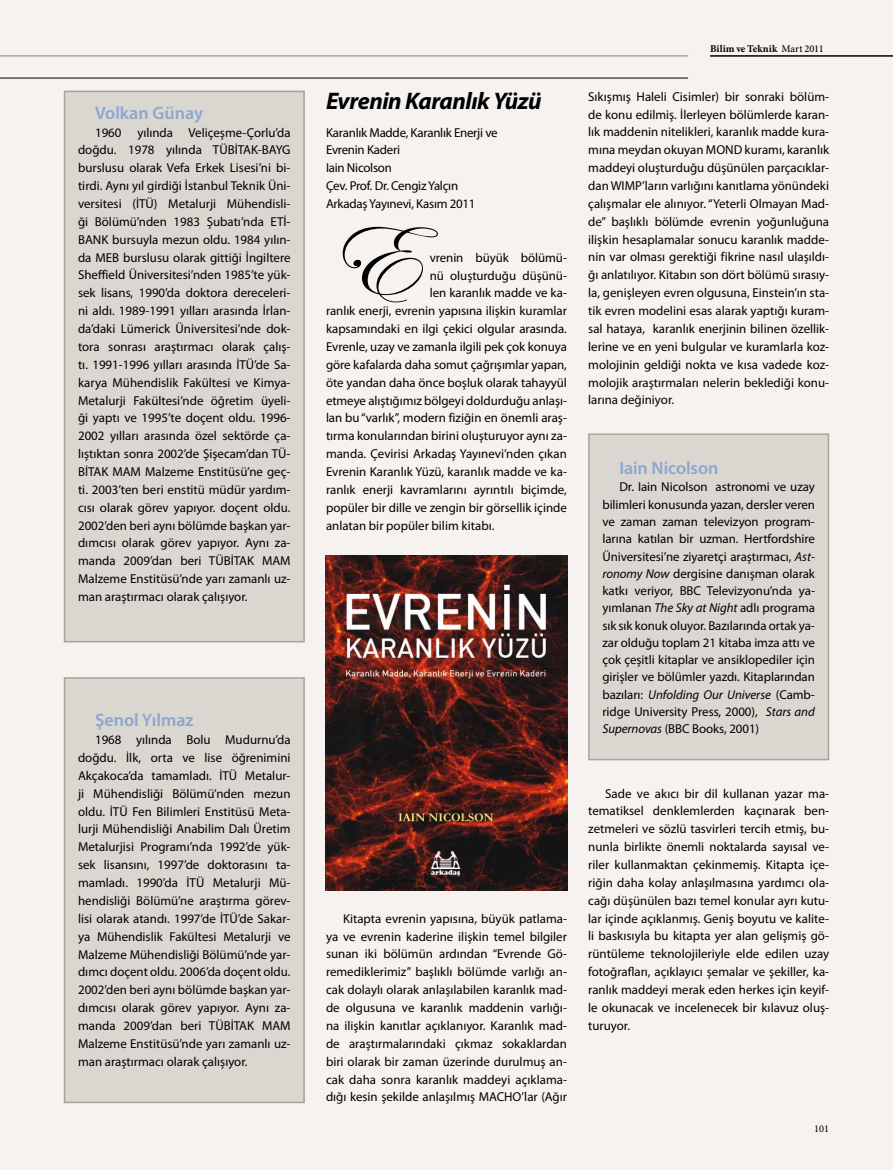
<style>
.page{position:relative;width:893px;height:1170px;background:#fff}
.page>*{position:absolute;margin:0;border:0;box-sizing:border-box;transform-origin:0 0}
.t1{font:107.85px "Edwardian Script ITC";color:#000}
.t2{font:italic 700 24px "Myriad Pro";letter-spacing:-.02em;color:#000}
.t3{font:600 18px "Myriad Pro";color:#8ca6d2}
.t4{font:12.9px/17.9px "Myriad Pro";letter-spacing:-.005em;color:#000;text-align:justify}
.t5{font:700 10.35px "Minion Pro";letter-spacing:.005em;color:#000}
.t6{font:10.35px "Minion Pro";color:#000}
.s1{font-weight:500}
.s2{font-style:italic}
</style>
<div class="page">
<div style="left:0;top:0;width:893px;height:1169px;background:#f5f2f0"></div>
<img style="left:326px;top:555px;width:241px;height:335px">
<div style="left:65px;top:91px;width:239px;height:550px;background:#dad7d0"></div>
<div style="left:64px;top:91px;width:241px;height:551px;border:2px solid #a9a295"></div>
<div style="left:65px;top:678px;width:239px;height:424px;background:#dad7d0"></div>
<div style="left:64px;top:677px;width:241px;height:426px;border:2px solid #a9a295"></div>
<div style="left:589px;top:434px;width:239px;height:325px;background:#dad7d0"></div>
<div style="left:588px;top:433px;width:241px;height:327px;border:2px solid #a9a295"></div>
<hr style="left:0;top:78px;width:688px;height:1px;background:#000">
<hr style="left:0;top:56px;width:688px;height:1px;background:#748092">
<hr style="left:710px;top:56px;width:183px;height:1px;background:#000">
<h3 class="t3" style="left:95px;top:101px;width:109px">Volkan Günay</h3>
<p class="t4" style="left:78px;top:123px;width:214px;text-indent:17px">1960 yılında Veliçeşme-Çorlu’da doğdu. 1978 yılında TÜBİTAK-BAYG burslusu olarak Vefa Erkek Lisesi’ni bi&shy;tirdi. Aynı yıl girdiği İstanbul Teknik Üni&shy;versitesi (İTÜ) Metalurji Mühendisli&shy;ği Bölümü’nden 1983 Şubatı’nda ETİ-BANK bursuyla mezun oldu. 1984 yılın&shy;da MEB burslusu olarak gittiği İngiltere Sheffield Üniversitesi’nden 1985’te yük&shy;sek lisans, 1990’da doktora dereceleri&shy;ni aldı. 1989-1991 yılları arasında İrlan&shy;da’daki Lümerick Üniversitesi’nde dok&shy;tora sonrası araştırmacı olarak çalış&shy;tı. 1991-1996 yılları arasında İTÜ’de Sa&shy;karya Mühendislik Fakültesi ve Kimya-Metalurji Fakültesi’nde öğretim üyeli&shy;ği yaptı ve 1995’te doçent oldu. 1996- 2002 yılları arasında özel sektörde ça&shy;lıştıktan sonra 2002’de Şişecam’dan TÜ-BİTAK MAM Malzeme Enstitüsü’ne geç&shy;ti. 2003’ten beri enstitü müdür yardım&shy;cısı olarak görev yapıyor. doçent oldu.<br>2002’den beri aynı bölümde başkan yar&shy;dımcısı olarak görev yapıyor. Aynı za&shy;manda 2009’dan beri TÜBİTAK MAM Malzeme Enstitüsü’nde yarı zamanlı uz&shy;man araştırmacı olarak çalışıyor.</p>
<h3 class="t3" style="left:95px;top:708px;width:100px">Şenol Yılmaz</h3>
<p class="t4" style="left:78px;top:730px;width:214px;text-indent:17px">1968 yılında Bolu Mudurnu’da doğdu. İlk, orta ve lise öğrenimini Akçakoca’da tamamladı. İTÜ Metalur&shy;ji Mühendisliği Bölümü’nden mezun oldu. İTÜ Fen Bilimleri Enstitüsü Meta&shy;lurji Mühendisliği Anabilim Dalı Üretim Metalurjisi Programı’nda 1992’de yük&shy;sek lisansını, 1997’de doktorasını ta&shy;mamladı. 1990’da İTÜ Metalurji Mü&shy;hendisliği Bölümü’ne araştırma görev&shy;lisi olarak atandı. 1997’de İTÜ’de Sakar&shy;ya Mühendislik Fakültesi Metalurji ve Malzeme Mühendisliği Bölümü’nde yar&shy;dımcı doçent oldu. 2006’da doçent oldu.<br>2002’den beri aynı bölümde başkan yar&shy;dımcısı olarak görev yapıyor. Aynı za&shy;manda 2009’dan beri TÜBİTAK MAM Malzeme Enstitüsü’nde yarı zamanlı uz&shy;man araştırmacı olarak çalışıyor.</p>
<h2 class="t2" style="left:326px;top:85px;width:217px">Evrenin Karanlık Yüzü</h2>
<p class="t4" style="left:326px;top:123px;width:173px;text-align:left">Karanlık Madde, Karanlık Enerji ve<br>Evrenin Kaderi<br>Iain Nicolson<br>Çev. Prof. Dr. Cengiz Yalçın<br>Arkadaş Yayınevi, Kasım 2011</p>
<h1 class="t1" style="left:326px;top:201px;width:92px">E</h1>
<p class="t4" style="left:430px;top:248px;width:139px">vrenin büyük bölümü-</p>
<p class="t4" style="left:430px;top:266px;width:139px">nü oluşturduğu düşünü-</p>
<p class="t4" style="left:430px;top:284px;width:139px">len karanlık madde ve ka-</p>
<p class="t4" style="left:326px;top:302px;width:242px">ranlık enerji, evrenin yapısına ilişkin kuramlar</p>
<p class="t4" style="left:326px;top:319px;width:242px">kapsamındaki en ilgi çekici olgular arasında.</p>
<p class="t4" style="left:326px;top:337px;width:242px">Evrenle, uzay ve zamanla ilgili pek çok konuya</p>
<p class="t4" style="left:326px;top:355px;width:242px">göre kafalarda daha somut çağrışımlar yapan,</p>
<p class="t4" style="left:326px;top:373px;width:242px">öte yandan daha önce boşluk olarak tahayyül</p>
<p class="t4" style="left:326px;top:391px;width:242px">etmeye alıştığımız bölgeyi doldurduğu anlaşı-</p>
<p class="t4" style="left:326px;top:409px;width:242px">lan bu “varlık”, modern fiziğin en önemli araş-</p>
<p class="t4" style="left:326px;top:427px;width:242px">tırma konularından birini oluşturuyor aynı za-</p>
<p class="t4" style="left:326px;top:444px;width:242px">manda. Çevirisi Arkadaş Yayınevi’nden çıkan</p>
<p class="t4" style="left:326px;top:462px;width:242px">Evrenin Karanlık Yüzü, karanlık madde ve ka-</p>
<p class="t4" style="left:326px;top:480px;width:242px">ranlık enerji kavramlarını ayrıntılı biçimde,</p>
<p class="t4" style="left:326px;top:498px;width:242px">popüler bir dille ve zengin bir görsellik içinde</p>
<p class="t4" style="left:326px;top:516px;width:170px">anlatan bir popüler bilim kitabı.</p>
<p class="t4" style="left:326px;top:909px;width:242px;text-indent:17px">Kitapta evrenin yapısına, büyük patlama&shy;ya ve evrenin kaderine ilişkin temel bilgiler sunan iki bölümün ardından “Evrende Gö&shy;remediklerimiz” başlıklı bölümde varlığı an&shy;cak dolaylı olarak anlaşılabilen karanlık mad&shy;de olgusuna ve karanlık maddenin varlığı&shy;na ilişkin kanıtlar açıklanıyor. Karanlık mad&shy;de araştırmalarındaki çıkmaz sokaklardan biri olarak bir zaman üzerinde durulmuş an&shy;cak daha sonra karanlık maddeyi açıklama&shy;dığı kesin şekilde anlaşılmış MACHO’lar (Ağır</p>
<p class="t5" style="left:710px;top:41px;width:115px">Bilim ve Teknik <span class="s1">Mart 2011</span></p>
<p class="t4" style="left:588px;top:87px;width:242px">Sıkışmış Haleli Cisimler) bir sonraki bölüm&shy;de konu edilmiş. İlerleyen bölümlerde karan&shy;lık maddenin nitelikleri, karanlık madde kura&shy;mına meydan okuyan MOND kuramı, karanlık maddeyi oluşturduğu düşünülen parçacıklar&shy;dan WIMP’ların varlığını kanıtlama yönündeki çalışmalar ele alınıyor. “Yeterli Olmayan Mad&shy;de” başlıklı bölümde evrenin yoğunluğuna ilişkin hesaplamalar sonucu karanlık madde&shy;nin var olması gerektiği fikrine nasıl ulaşıldı&shy;ğı anlatılıyor. Kitabın son dört bölümü sırasıy&shy;la, genişleyen evren olgusuna, Einstein’ın sta&shy;tik evren modelini esas alarak yaptığı kuram&shy;sal hataya, karanlık enerjinin bilinen özellik&shy;lerine ve en yeni bulgular ve kuramlarla koz&shy;molojinin geldiği nokta ve kısa vadede koz&shy;molojik araştırmaları nelerin beklediği konu&shy;larına değiniyor.</p>
<h3 class="t3" style="left:619px;top:456px;width:100px">Iain Nicolson</h3>
<p class="t4" style="left:602px;top:478px;width:214px;line-height:17.2px;text-indent:17px">Dr. Iain Nicolson astronomi ve uzay bilimleri konusunda yazan, dersler veren ve zaman zaman televizyon program&shy;larına katılan bir uzman. Hertfordshire Üniversitesi’ne ziyaretçi araştırmacı, <span class="s2">Ast&shy;ronomy Now</span> dergisine danışman olarak katkı veriyor, BBC Televizyonu’nda ya&shy;yımlanan <span class="s2">The Sky at Night</span> adlı programa sık sık konuk oluyor. Bazılarında ortak ya&shy;zar olduğu toplam 21 kitaba imza attı ve çok çeşitli kitaplar ve ansiklopediler için girişler ve bölümler yazdı. Kitaplarından bazıları: <span class="s2">Unfolding Our Universe</span> (Camb&shy;ridge University Press, 2000), <span class="s2">Stars and Supernovas</span> (BBC Books, 2001)</p>
<p class="t4" style="left:588px;top:784px;width:242px;text-indent:17px">Sade ve akıcı bir dil kullanan yazar ma&shy;tematiksel denklemlerden kaçınarak ben&shy;zetmeleri ve sözlü tasvirleri tercih etmiş, bu&shy;nunla birlikte önemli noktalarda sayısal ve&shy;riler kullanmaktan çekinmemiş. Kitapta içe&shy;riğin daha kolay anlaşılmasına yardımcı ola&shy;cağı düşünülen bazı temel konular ayrı kutu&shy;lar içinde açıklanmış. Geniş boyutu ve kalite&shy;li baskısıyla bu kitapta yer alan gelişmiş gö&shy;rüntüleme teknolojileriyle elde edilen uzay fotoğrafları, açıklayıcı şemalar ve şekiller, ka&shy;ranlık maddeyi merak eden herkes için keyif&shy;le okunacak ve incelenecek bir kılavuz oluş&shy;turuyor.</p>
<p class="t6" style="left:814px;top:1121px;width:16px">101</p>
</div>
